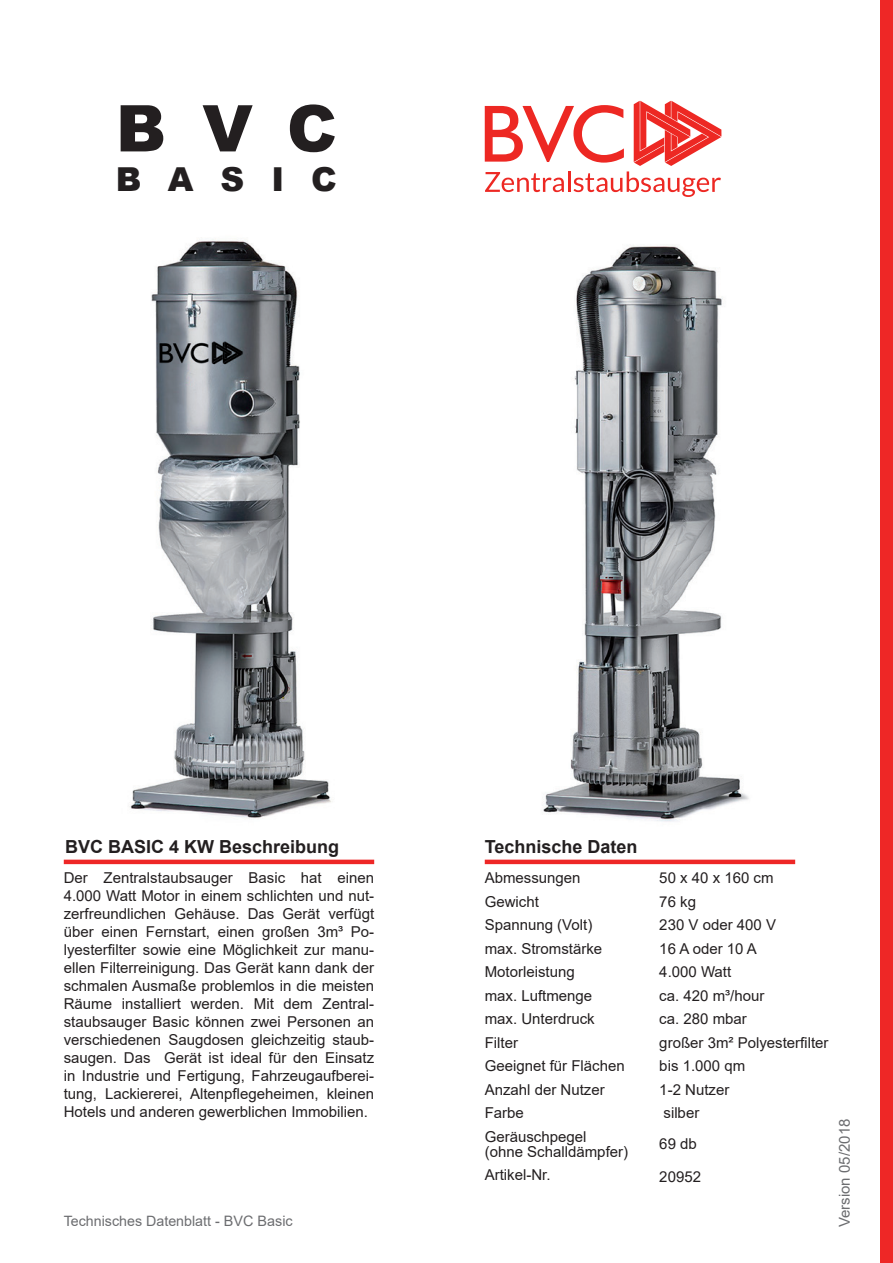
<style>
.page{position:relative;width:893px;height:1263px;background:#fff}
.page>*{position:absolute;margin:0;border:0;box-sizing:border-box;transform-origin:0 0}
.t1{font:900 64.5px "Arial";color:#231f20}
.t2{font:900 33px "Arial";letter-spacing:.82em;color:#231f20}
.t3{font:700 18px "Arial";color:#231f20}
.t4{font:15px/23.5px "Arial";color:#231f20}
.t5{font:15px "Arial";color:#6c6d70}
.t6{font:14.25px "Arial";color:#6c6d70}
.s1{font-size:14.4px}
</style>
<div class="page">
<div style="left:880px;top:0;width:13px;height:1263px;background:#ee2726"></div>
<hr style="left:0;top:0;width:1px;height:1263px;background:#ee2726">
<hr style="left:485px;top:860px;width:310px;height:4px;background:#ee2726">
<hr style="left:64px;top:860px;width:310px;height:4px;background:#ee2726">
<svg style="left:485px;top:101px;width:236px;height:96px"></svg>
<img style="left:129px;top:239px;width:202px;height:580px">
<img style="left:542px;top:245px;width:207px;height:577px">
<h1 class="t1" style="left:116px;top:82px;width:223px">BVC</h1>
<h2 class="t2" style="left:116px;top:155px;width:223px">BASIC</h2>
<p class="t3" style="left:65px;top:833px;width:276px">BVC BASIC 4 KW Beschreibung</p>
<p class="t4" style="left:64px;top:869px;width:312px;line-height:18px;text-align:justify">Der Zentralstaubsauger Basic hat einen 4.000 Watt Motor in einem schlichten und nut&shy;zerfreundlichen Gehäuse. Das Gerät verfügt über einen Fernstart, einen großen 3m³ Po&shy;lyesterfilter sowie eine Möglichkeit zur manu&shy;ellen Filterreinigung. Das Gerät kann dank der schmalen Ausmaße problemlos in die meisten Räume installiert werden. Mit dem Zentral&shy;staubsauger Basic können zwei Personen an verschiedenen Saugdosen gleichzeitig staub&shy;saugen. Das Gerät ist ideal für den Einsatz in Industrie und Fertigung, Fahrzeugaufberei&shy;tung, Lackiererei, Altenpflegeheimen, kleinen Hotels und anderen gewerblichen Immobilien.</p>
<p class="t6" style="left:64px;top:1211px;width:230px">Technisches Datenblatt <span class="s1">- BVC Basic</span></p>
<p class="t3" style="left:485px;top:833px;width:154px">Technische Daten</p>
<p class="t4" style="left:485px;top:866px;width:142px">Abmessungen<br>Gewicht<br>Spannung (Volt) max. Stromstärke<br>Motorleistung<br>max. Luftmenge max. Unterdruck<br>Filter<br>Geeignet für Flächen<br>Anzahl der Nutzer<br>Farbe<br>Geräuschpegel</p>
<p class="t4" style="left:485px;top:1140px;width:145px">(ohne Schalldämpfer)<br>Artikel-Nr.</p>
<p class="t4" style="left:659px;top:866px;width:171px">50 x 40 x 160 cm<br>76 kg<br>230 V oder 400 V<br>16 A oder 10 A<br>4.000 Watt<br>ca. 420 m³/hour<br>ca. 280 mbar<br>großer 3m² Polyesterfilter bis 1.000 qm<br>1-2 Nutzer<br>silber</p>
<p class="t4" style="left:659px;top:1128px;width:43px;line-height:32.1px">69 db<br>20952</p>
<p class="t5" style="left:834px;top:1227px;width:110px;rotate:-90deg">Version 05/2018</p>
</div>
